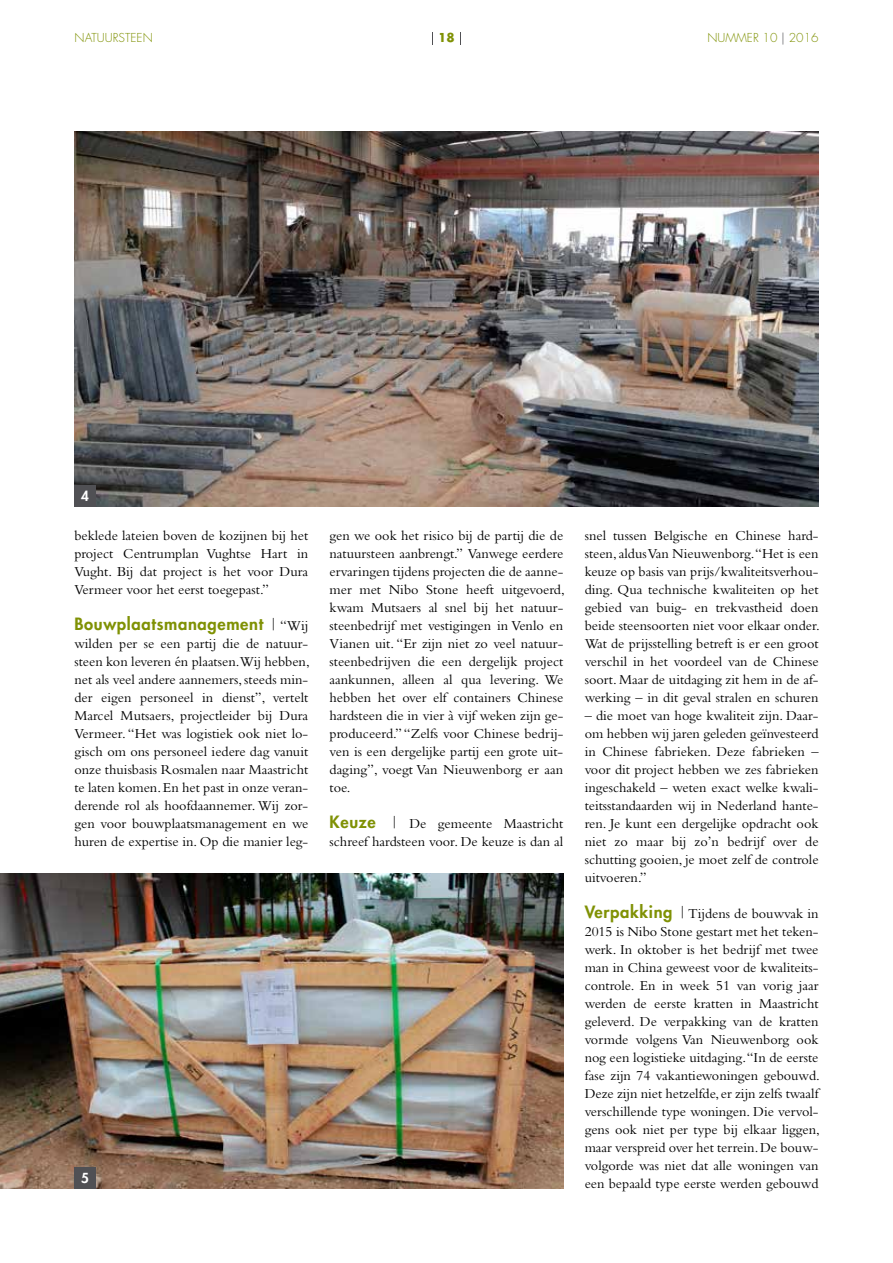
<style>
.page{position:relative;width:893px;height:1263px;background:#fff}
.page>*{position:absolute;margin:0;border:0;box-sizing:border-box;transform-origin:0 0}
.t1{font:800 16.5px "Futura Std";letter-spacing:.04em;color:#7f9104}
.t2{font:14.25px/18px "Bembo Std";color:#000;text-align:justify}
.t3{font:800 13.5px "Futura Std";color:#fff}
.t4{font:300 12px "Futura Std";color:#7f9104}
.t5{font:700 12px "Futura Std";color:#7f9104}
.s1{color:#505054}
.s2{font-family:"Bembo Std";font-weight:400;font-size:14.25px;color:#000}
.s3{font-family:"Futura Std";font-weight:800;font-size:16.5px;color:#7f9104}
</style>
<div class="page">
<svg style="left:432px;top:32px;width:1px;height:13px"></svg>
<svg style="left:460px;top:32px;width:1px;height:13px"></svg>
<img style="left:74px;top:132px;width:745px;height:375px">
<img style="left:0;top:873px;width:563px;height:315px">
<div style="left:74px;top:485px;width:22px;height:22px;background:#505054"></div>
<div style="left:74px;top:1167px;width:22px;height:21px;background:#505054"></div>
<p class="t4" style="left:75px;top:30px;width:80px">NATUURSTEEN</p>
<p class="t5" style="left:438px;top:30px;width:18px">18</p>
<p class="t4" style="left:707px;top:30px;width:113px">NUMMER 10 <span class="s1">|</span> 2016</p>
<p class="t3" style="left:81px;top:488px;width:9px">4</p>
<p class="t2" style="left:74px;top:526px;width:235px">beklede lateien boven de kozijnen bij het project Centrumplan Vughtse Hart in Vught. Bij dat project is het voor Dura Vermeer voor het eerst toegepast.”</p>
<p class="t1" style="left:74px;top:613px;width:235px">Bouwplaatsmanagement <sup>|</sup> <span class="s2">“Wij</span></p>
<p class="t2" style="left:74px;top:634px;width:237px">wilden per se een partij die de natuur&shy;steen kon leveren én plaatsen.Wij hebben, net als veel andere aannemers, steeds min&shy;der eigen personeel in dienst”, vertelt Marcel Mutsaers, projectleider bij Dura Vermeer. “Het was logistiek ook niet lo&shy;gisch om ons personeel iedere dag vanuit onze thuisbasis Rosmalen naar Maastricht te laten komen. En het past in onze veran&shy;derende rol als hoofdaannemer. Wij zor&shy;gen voor bouwplaatsmanagement en we huren de expertise in. Op die manier leg-</p>
<p class="t3" style="left:81px;top:1169px;width:9px">5</p>
<p class="t2" style="left:330px;top:526px;width:237px">gen we ook het risico bij de partij die de natuursteen aanbrengt.” Vanwege eerdere ervaringen tijdens projecten die de aanne&shy;mer met Nibo Stone heeft uitgevoerd, kwam Mutsaers al snel bij het natuur&shy;steenbedrijf met vestigingen in Venlo en Vianen uit. “Er zijn niet zo veel natuur&shy;steenbedrijven die een dergelijk project aankunnen, alleen al qua levering. We hebben het over elf containers Chinese hardsteen die in vier à vijf weken zijn ge&shy;produceerd.” “Zelfs voor Chinese bedrij&shy;ven is een dergelijke partij een grote uit&shy;daging”, voegt Van Nieuwenborg er aan toe.</p>
<p class="t2" style="left:330px;top:814px;width:235px"><span class="s3">Keuze</span> | De gemeente Maastricht schreef hardsteen voor. De keuze is dan al</p>
<p class="t2" style="left:585px;top:526px;width:237px">snel tussen Belgische en Chinese hard&shy;steen, aldus Van Nieuwenborg.“Het is een keuze op basis van prijs/kwaliteitsverhou&shy;ding. Qua technische kwaliteiten op het gebied van buig- en trekvastheid doen beide steensoorten niet voor elkaar onder.<br>Wat de prijsstelling betreft is er een groot verschil in het voordeel van de Chinese soort. Maar de uitdaging zit hem in de af&shy;werking – in dit geval stralen en schuren</p>
<p class="t2" style="left:585px;top:706px;width:235px">– die moet van hoge kwaliteit zijn. Daar&shy;om hebben wij jaren geleden geïnvesteerd in Chinese fabrieken. Deze fabrieken – voor dit project hebben we zes fabrieken ingeschakeld – weten exact welke kwali&shy;teitsstandaarden wij in Nederland hante&shy;ren. Je kunt een dergelijke opdracht ook niet zo maar bij zo’n bedrijf over de schutting gooien, je moet zelf de controle uitvoeren.”</p>
<p class="t2" style="left:585px;top:904px;width:237px"><span class="s3">Verpakking</span> | Tijdens de bouwvak in 2015 is Nibo Stone gestart met het teken&shy;werk. In oktober is het bedrijf met twee man in China geweest voor de kwaliteits&shy;controle. En in week 51 van vorig jaar werden de eerste kratten in Maastricht geleverd. De verpakking van de kratten vormde volgens Van Nieuwenborg ook nog een logistieke uitdaging.“In de eerste fase zijn 74 vakantiewoningen gebouwd.<br>Deze zijn niet hetzelfde, er zijn zelfs twaalf verschillende type woningen. Die vervol&shy;gens ook niet per type bij elkaar liggen, maar verspreid over het terrein. De bouw&shy;volgorde was niet dat alle woningen van een bepaald type eerste werden gebouwd</p>
</div>
